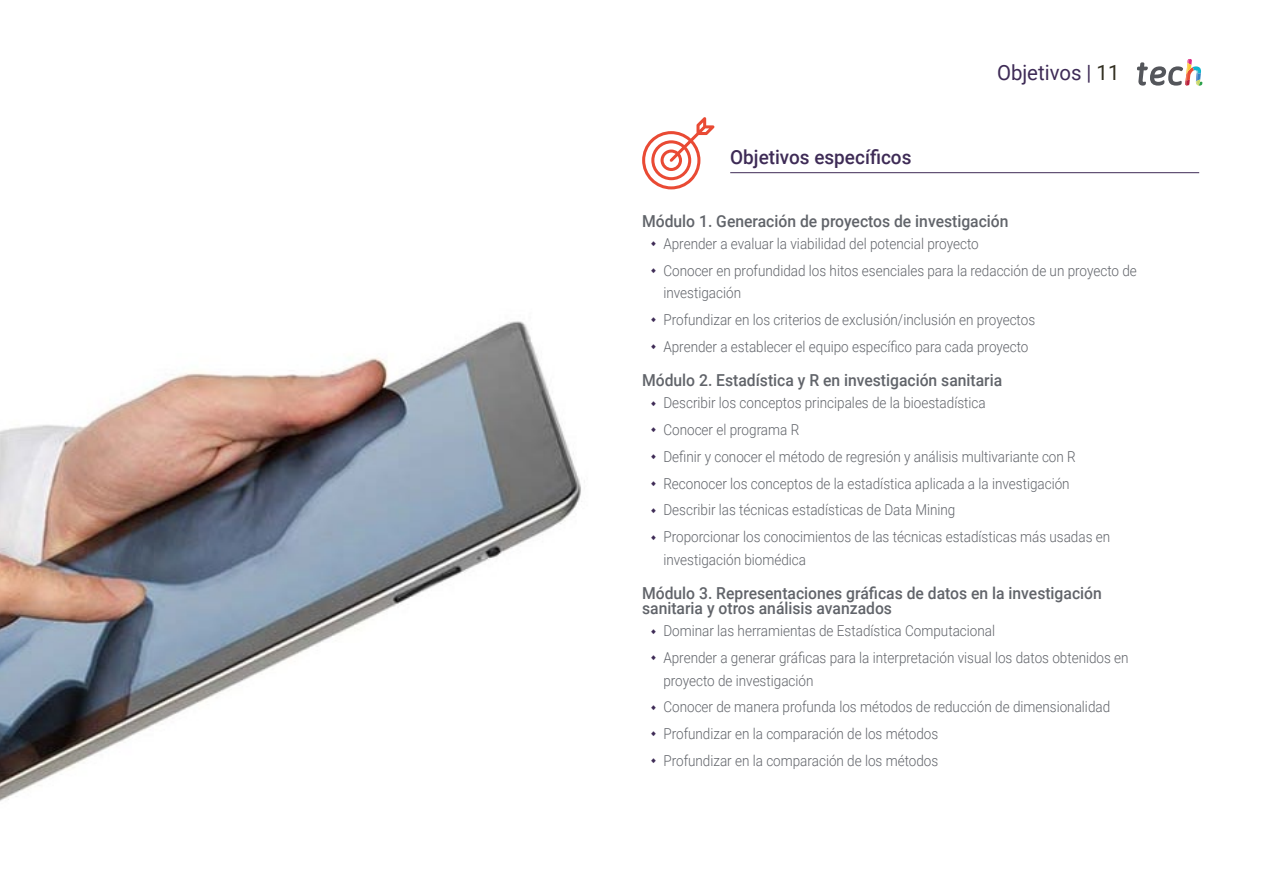
<style>
.page{position:relative;width:1263px;height:893px;background:#fff}
.page>*{position:absolute;margin:0;border:0;box-sizing:border-box;transform-origin:0 0}
.t1{font:21px "Roboto";color:#3e2b56}
.t2{font:500 19.5px "Roboto";color:#3e2b56}
.t3{font:500 16.5px/15px "Roboto";color:#61646a;scale:.95 1}
.t4{font:300 15px/26.7px "Roboto";color:#61646a;scale:.9 1}
.s1{color:#312e20}
</style>
<div class="page">
<hr style="left:730px;top:172px;width:469px;height:1px;background:#3e2b56">
<svg style="left:642px;top:117px;width:72px;height:72px"></svg>
<img style="left:0;top:321px;width:585px;height:481px">
<svg style="left:1137px;top:59px;width:65px;height:27px"></svg>
<h2 class="t2" style="left:730px;top:144px;width:183px">Objetivos específicos</h2>
<h1 class="t1" style="left:997px;top:57px;width:124px">Objetivos | <span class="s1">11</span></h1>
<p class="t3" style="left:642px;top:213px;width:387px">Módulo 1. Generación de proyectos de investigación</p>
<p class="t4" style="left:663px;top:230px;width:528px">Aprender a evaluar la viabilidad del potencial proyecto<br>Conocer en profundidad los hitos esenciales para la redacción de un proyecto de</p>
<p class="t4" style="left:663px;top:279px;width:415px">investigación<br>Profundizar en los criterios de exclusión/inclusión en proyectos<br>Aprender a establecer el equipo específico para cada proyecto</p>
<p class="t3" style="left:642px;top:372px;width:381px">Módulo 2. Estadística y R en investigación sanitaria</p>
<p class="t4" style="left:663px;top:389px;width:498px">Describir los conceptos principales de la bioestadística<br>Conocer el programa R<br>Definir y conocer el método de regresión y análisis multivariante con R Reconocer los conceptos de la estadística aplicada a la investigación Describir las técnicas estadísticas de Data Mining<br>Proporcionar los conocimientos de las técnicas estadísticas más usadas en</p>
<p class="t4" style="left:663px;top:545px;width:160px">investigación biomédica</p>
<p class="t3" style="left:642px;top:585px;width:485px">Módulo 3. Representaciones gráficas de datos en la investigación sanitaria y otros análisis avanzados</p>
<p class="t4" style="left:663px;top:617px;width:518px">Dominar las herramientas de Estadística Computacional<br>Aprender a generar gráficas para la interpretación visual los datos obtenidos en</p>
<p class="t4" style="left:663px;top:666px;width:498px">proyecto de investigación<br>Conocer de manera profunda los métodos de reducción de dimensionalidad Profundizar en la comparación de los métodos<br>Profundizar en la comparación de los métodos</p>
</div>
